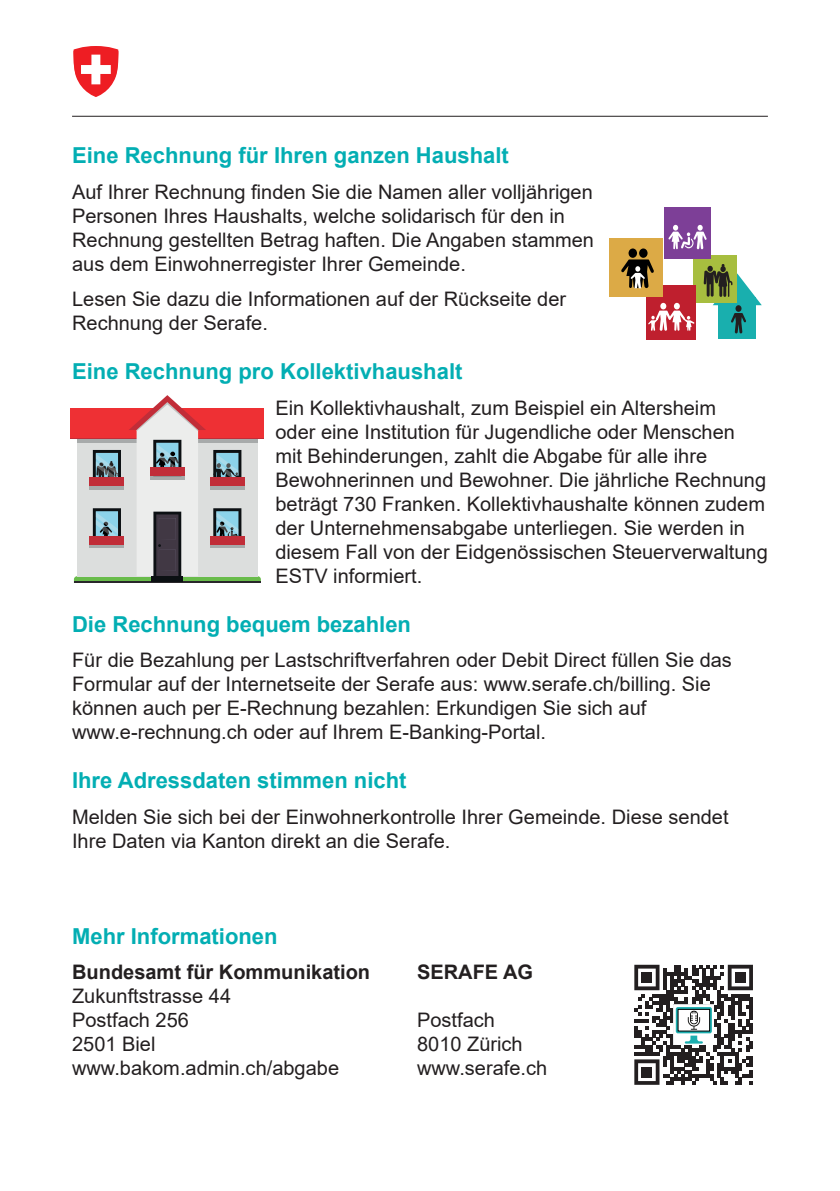
<style>
.page{position:relative;width:840px;height:1191px;background:#fff}
.page>*{position:absolute;margin:0;border:0;box-sizing:border-box;transform-origin:0 0}
.t1{font:700 22px "Arial";color:#03aeb3}
.t2{font:20px/24px "Arial";color:#231f20}
.t3{font:700 20px "Arial";color:#231f20}
</style>
<div class="page">
<svg style="left:73px;top:46px;width:46px;height:51px"></svg>
<hr style="left:72px;top:116px;width:695px;height:1px;background:#231f20">
<div style="left:718px;top:298px;width:37px;height:41px;background:#19afae"></div>
<svg style="left:731px;top:313px;width:14px;height:20px"></svg>
<div style="left:735px;top:305px;width:6px;height:7px;background:#231f20;border-radius:50%"></div>
<div style="left:693px;top:255px;width:43px;height:48px;background:#a7be3f"></div>
<svg style="left:703px;top:264px;width:58px;height:41px"></svg>
<div style="left:664px;top:208px;width:46px;height:51px;background:#7d3f97"></div>
<svg style="left:668px;top:225px;width:38px;height:24px"></svg>
<div style="left:646px;top:285px;width:49px;height:55px;background:#bf1f2e"></div>
<svg style="left:648px;top:303px;width:46px;height:28px"></svg>
<div style="left:609px;top:238px;width:53px;height:58px;background:#dcaa46"></div>
<svg style="left:638px;top:248px;width:9px;height:10px"></svg>
<div style="left:628px;top:248px;width:8px;height:10px;background:#000001;border-radius:50%"></div>
<svg style="left:621px;top:259px;width:32px;height:29px"></svg>
<div style="left:71px;top:408px;width:193px;height:30px;background:#ee3034"></div>
<hr style="left:71px;top:438px;width:193px;height:1px;background:#c12d38">
<svg style="left:74px;top:395px;width:187px;height:188px"></svg>
<div style="left:150px;top:467px;width:35px;height:9px;background:#c12d38"></div>
<svg style="left:634px;top:964px;width:118px;height:120px"></svg>
<div style="left:677px;top:1009px;width:32px;height:22px;border:1px solid #000001"></div>
<h2 class="t1" style="left:72px;top:140px;width:438px">Eine Rechnung für Ihren ganzen Haushalt</h2>
<p class="t2" style="left:72px;top:180px;width:522px">Auf Ihrer Rechnung finden Sie die Namen aller volljährigen</p>
<p class="t2" style="left:72px;top:204px;width:523px">Personen Ihres Haushalts, welche solidarisch für den in<br>Rechnung gestellten Betrag haften. Die Angaben stammen aus dem Einwohnerregister Ihrer Gemeinde.</p>
<p class="t2" style="left:72px;top:287px;width:495px">Lesen Sie dazu die Informationen auf der Rückseite der<br>Rechnung der Serafe.</p>
<h2 class="t1" style="left:72px;top:356px;width:391px">Eine Rechnung pro Kollektivhaushalt</h2>
<p class="t2" style="left:275px;top:395px;width:493px">Ein Kollektivhaushalt, zum Beispiel ein Altersheim<br>oder eine Institution für Jugendliche oder Menschen<br>mit Behinderungen, zahlt die Abgabe für alle ihre Bewohnerinnen und Bewohner. Die jährliche Rechnung beträgt 730 Franken. Kollektivhaushalte können zudem der Unternehmensabgabe unterliegen. Sie werden in diesem Fall von der Eidgenössischen Steuerverwaltung ESTV informiert.</p>
<h2 class="t1" style="left:72px;top:608px;width:340px">Die Rechnung bequem bezahlen</h2>
<p class="t2" style="left:72px;top:648px;width:661px">Für die Bezahlung per Lastschriftverfahren oder Debit Direct füllen Sie das Formular auf der Internetseite der Serafe aus: www.serafe.ch/billing. Sie können auch per E-Rechnung bezahlen: Erkundigen Sie sich auf www.e-rechnung.ch oder auf Ihrem E-Banking-Portal.</p>
<h2 class="t1" style="left:72px;top:765px;width:336px">Ihre Adressdaten stimmen nicht</h2>
<p class="t2" style="left:72px;top:804px;width:657px">Melden Sie sich bei der Einwohnerkontrolle Ihrer Gemeinde. Diese sendet<br>Ihre Daten via Kanton direkt an die Serafe.</p>
<h2 class="t1" style="left:72px;top:921px;width:207px">Mehr Informationen</h2>
<p class="t3" style="left:72px;top:958px;width:299px">Bundesamt für Kommunikation</p>
<p class="t3" style="left:417px;top:958px;width:117px">SERAFE AG</p>
<p class="t2" style="left:72px;top:984px;width:160px">Zukunftstrasse 44<br>Postfach 256</p>
<p class="t2" style="left:417px;top:1008px;width:79px">Postfach</p>
<p class="t2" style="left:72px;top:1032px;width:85px">2501 Biel</p>
<p class="t2" style="left:417px;top:1032px;width:107px">8010 Zürich</p>
<p class="t2" style="left:72px;top:1056px;width:268px">www.bakom.admin.ch/abgabe</p>
<p class="t2" style="left:417px;top:1056px;width:132px">www.serafe.ch</p>
</div>
